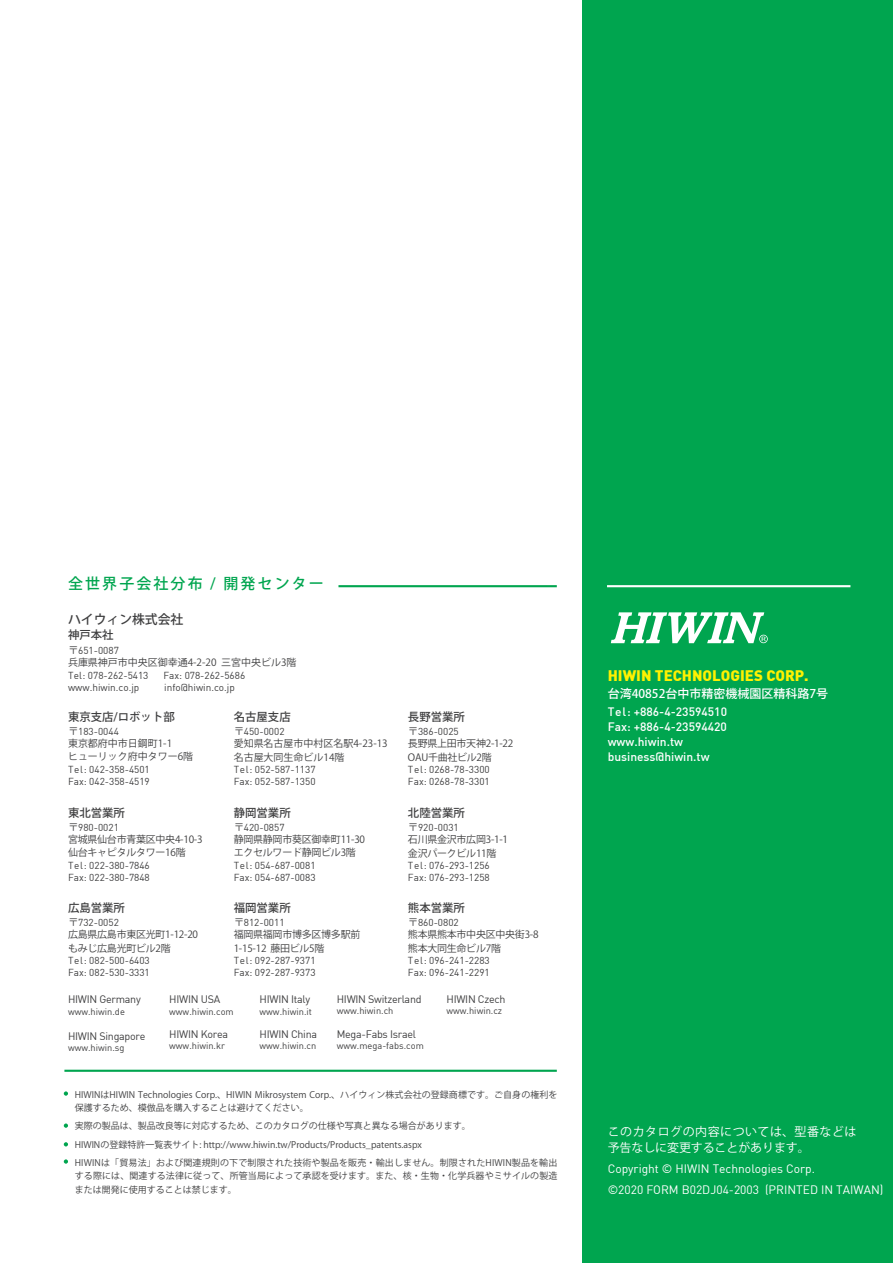
<style>
.page{position:relative;width:893px;height:1263px;background:#fff}
.page>*{position:absolute;margin:0;border:0;box-sizing:border-box;transform-origin:0 0}
.t1{font:900 15px "DIN";color:#fff101}
.t2{font:500 15px "Koz Go Std";letter-spacing:.14em;color:#00a54f}
.t3{font:500 12.9px "Koz Go Std";color:#3e3e3f}
.t4{font:12px "DIN";color:#fff}
.t5{font:500 12px/15px "DIN";color:#fff}
.t6{font:12px/15.9px "Koz Go Pro";letter-spacing:.04em;color:#fff}
.t7{font:500 12px "Koz Go Std";color:#fff}
.t8{font:500 11.4px "Koz Go Std";color:#3e3e3f}
.t9{font:10.65px "DIN";letter-spacing:-.025em;color:#3e3e3f}
.t10{font:10.05px/12.1px "DIN";color:#3e3e3f}
.t11{font:10.05px/13.5px "Koz Go Std";letter-spacing:-.025em;color:#3e3e3f}
.t12{font:10.05px/12.9px "Koz Go Std";color:#3e3e3f}
.t13{font:9.3px "DIN";color:#3e3e3f}
.t14{font:9px/13.8px "Koz Go Std";letter-spacing:.005em;color:#3e3e3f}
.s1{font-family:"Koz Go Pro";font-weight:300;font-size:10.65px}
</style>
<div class="page">
<div style="left:583px;top:0;width:310px;height:1263px;background:#00a54f"></div>
<hr style="left:607px;top:585px;width:243px;height:2px;background:#fff">
<svg style="left:611px;top:612px;width:157px;height:31px"></svg>
<hr style="left:338px;top:585px;width:219px;height:2px;background:#00a54f">
<hr style="left:64px;top:1070px;width:493px;height:2px;background:#00a54f">
<svg style="left:64px;top:1091px;width:4px;height:5px"></svg>
<svg style="left:64px;top:1123px;width:4px;height:5px"></svg>
<svg style="left:64px;top:1142px;width:4px;height:4px"></svg>
<svg style="left:64px;top:1159px;width:4px;height:5px"></svg>
<h1 class="t2" style="left:68px;top:574px;width:257px">全世界子会社分布 / 開発センター</h1>
<p class="t3" style="left:68px;top:611px;width:117px">ハイウィン株式会社</p>
<p class="t8" style="left:68px;top:628px;width:47px">神戸本社</p>
<p class="t10" style="left:68px;top:644px;width:52px"><span class="s1">〒</span>651-0087</p>
<p class="t12" style="left:68px;top:656px;width:230px">兵庫県神戸市中央区御幸通4-2-20 三宮中央ビル3階</p>
<p class="t10" style="left:68px;top:669px;width:82px">Tel: 078-262-5413</p>
<p class="t10" style="left:163px;top:669px;width:83px">Fax: 078-262-5686</p>
<p class="t10" style="left:68px;top:681px;width:73px">www.hiwin.co.jp</p>
<p class="t10" style="left:164px;top:681px;width:72px">info@hiwin.co.jp</p>
<p class="t8" style="left:68px;top:709px;width:108px">東京支店/ロボット部</p>
<p class="t10" style="left:68px;top:725px;width:52px"><span class="s1">〒</span>183-0044</p>
<p class="t12" style="left:68px;top:738px;width:127px">東京都府中市日鋼町1-1<br>ヒューリック府中タワー6階</p>
<p class="t10" style="left:68px;top:763px;width:83px">Tel: 042-358-4501<br>Fax: 042-358-4519</p>
<p class="t8" style="left:68px;top:805px;width:58px">東北営業所</p>
<p class="t10" style="left:68px;top:821px;width:52px"><span class="s1">〒</span>980-0021</p>
<p class="t11" style="left:68px;top:833px;width:136px;line-height:12.9px">宮城県仙台市青葉区中央4-10-3仙台キャピタルタワー16階</p>
<p class="t10" style="left:68px;top:859px;width:83px">Tel: 022-380-7846<br>Fax: 022-380-7848</p>
<p class="t8" style="left:68px;top:900px;width:58px">広島営業所</p>
<p class="t10" style="left:68px;top:916px;width:52px"><span class="s1">〒</span>732-0052</p>
<p class="t11" style="left:68px;top:928px;width:132px">広島県広島市東区光町1-12-20もみじ広島光町ビル2階</p>
<p class="t10" style="left:68px;top:954px;width:83px">Tel: 082-500-6403<br>Fax: 082-530-3331</p>
<p class="t8" style="left:234px;top:709px;width:58px">名古屋支店</p>
<p class="t10" style="left:234px;top:725px;width:52px"><span class="s1">〒</span>450-0002</p>
<p class="t12" style="left:234px;top:737px;width:155px;line-height:13.5px">愛知県名古屋市中村区名駅4-23-13名古屋大同生命ビル14階</p>
<p class="t10" style="left:234px;top:763px;width:83px">Tel: 052-587-1137<br>Fax: 052-587-1350</p>
<p class="t8" style="left:234px;top:805px;width:58px">静岡営業所</p>
<p class="t10" style="left:234px;top:821px;width:52px"><span class="s1">〒</span>420-0857</p>
<p class="t11" style="left:234px;top:833px;width:143px;line-height:12.9px">静岡県静岡市葵区御幸町11-30　エクセルワード静岡ビル3階</p>
<p class="t10" style="left:234px;top:859px;width:83px">Tel: 054-687-0081<br>Fax: 054-687-0083</p>
<p class="t8" style="left:234px;top:900px;width:59px">福岡営業所</p>
<p class="t10" style="left:234px;top:916px;width:52px"><span class="s1">〒</span>812-0011</p>
<p class="t11" style="left:234px;top:928px;width:128px">福岡県福岡市博多区博多駅前<br>1-15-12 藤田ビル5階</p>
<p class="t10" style="left:234px;top:954px;width:83px">Tel: 092-287-9371<br>Fax: 092-287-9373</p>
<p class="t8" style="left:408px;top:709px;width:58px">長野営業所</p>
<p class="t10" style="left:408px;top:725px;width:52px"><span class="s1">〒</span>386-0025</p>
<p class="t11" style="left:408px;top:737px;width:107px">長野県上田市天神2-1-22<br>OAU千曲社ビル2階</p>
<p class="t10" style="left:408px;top:763px;width:83px">Tel: 0268-78-3300<br>Fax: 0268-78-3301</p>
<p class="t8" style="left:408px;top:805px;width:58px">北陸営業所</p>
<p class="t10" style="left:408px;top:821px;width:52px"><span class="s1">〒</span>920-0031</p>
<p class="t11" style="left:408px;top:833px;width:102px">石川県金沢市広岡3-1-1金沢パークビル11階</p>
<p class="t10" style="left:408px;top:859px;width:83px">Tel: 076-293-1256<br>Fax: 076-293-1258</p>
<p class="t8" style="left:408px;top:900px;width:58px">熊本営業所</p>
<p class="t10" style="left:408px;top:916px;width:52px"><span class="s1">〒</span>860-0802</p>
<p class="t11" style="left:408px;top:928px;width:142px">熊本県熊本市中央区中央街3-8　熊本大同生命ビル7階</p>
<p class="t10" style="left:408px;top:954px;width:83px">Tel: 096-241-2283<br>Fax: 096-241-2291</p>
<p class="t9" style="left:68px;top:993px;width:74px">HIWIN Germany</p>
<p class="t13" style="left:68px;top:1006px;width:58px">www.hiwin.de</p>
<p class="t9" style="left:68px;top:1029px;width:79px">HIWIN Singapore</p>
<p class="t13" style="left:68px;top:1042px;width:58px">www.hiwin.sg</p>
<p class="t9" style="left:169px;top:993px;width:53px">HIWIN USA</p>
<p class="t13" style="left:169px;top:1006px;width:66px">www.hiwin.com</p>
<p class="t9" style="left:169px;top:1027px;width:60px">HIWIN Korea</p>
<p class="t13" style="left:169px;top:1040px;width:57px">www.hiwin.kr</p>
<p class="t9" style="left:260px;top:993px;width:52px">HIWIN Italy</p>
<p class="t13" style="left:260px;top:1006px;width:54px">www.hiwin.it</p>
<p class="t9" style="left:260px;top:1027px;width:59px">HIWIN China</p>
<p class="t13" style="left:260px;top:1040px;width:58px">www.hiwin.cn</p>
<p class="t9" style="left:337px;top:992px;width:86px">HIWIN Switzerland</p>
<p class="t13" style="left:337px;top:1005px;width:58px">www.hiwin.ch</p>
<p class="t9" style="left:337px;top:1027px;width:81px">Mega-Fabs Israel</p>
<p class="t13" style="left:337px;top:1040px;width:89px">www.mega-fabs.com</p>
<p class="t9" style="left:446px;top:992px;width:61px">HIWIN Czech</p>
<p class="t13" style="left:446px;top:1005px;width:57px">www.hiwin.cz</p>
<p class="t14" style="left:75px;top:1088px;width:484px">HIWINはHIWIN Technologies Corp.、HIWIN Mikrosystem Corp.、ハイウィン株式会社の登録商標です。ご自身の権利を保護するため、模倣品を購入することは避けてください。</p>
<p class="t14" style="left:75px;top:1117px;width:484px;line-height:18px">実際の製品は、製品改良等に対応するため、このカタログの仕様や写真と異なる場合があります。<br>HIWINの登録特許一覧表サイト: http://www.hiwin.tw/Products/Products_patents.aspx<br>HIWINは「貿易法」および関連規則の下で制限された技術や製品を販売・輸出しません。制限されたHIWIN製品を輸出</p>
<p class="t14" style="left:75px;top:1169px;width:484px">する際には、関連する法律に従って、所管当局によって承認を受けます。また、核・生物・化学兵器やミサイルの製造または開発に使用することは禁じます。</p>
<h1 class="t1" style="left:608px;top:666px;width:202px">HIWIN TECHNOLOGIES CORP.</h1>
<p class="t7" style="left:608px;top:686px;width:222px">台湾40852台中市精密機械園区精科路7号</p>
<p class="t5" style="left:608px;top:703px;width:121px">Tel: +886-4-23594510<br>Fax: +886-4-23594420 www.hiwin.tw business@hiwin.tw</p>
<p class="t6" style="left:608px;top:1124px;width:250px">このカタログの内容については、型番などは予告なしに変更することがあります。</p>
<p class="t4" style="left:608px;top:1161px;width:209px">Copyright © HIWIN Technologies Corp.</p>
<p class="t4" style="left:608px;top:1182px;width:277px">©2020 FORM B02DJ04-2003 (PRINTED IN TAIWAN)</p>
</div>
